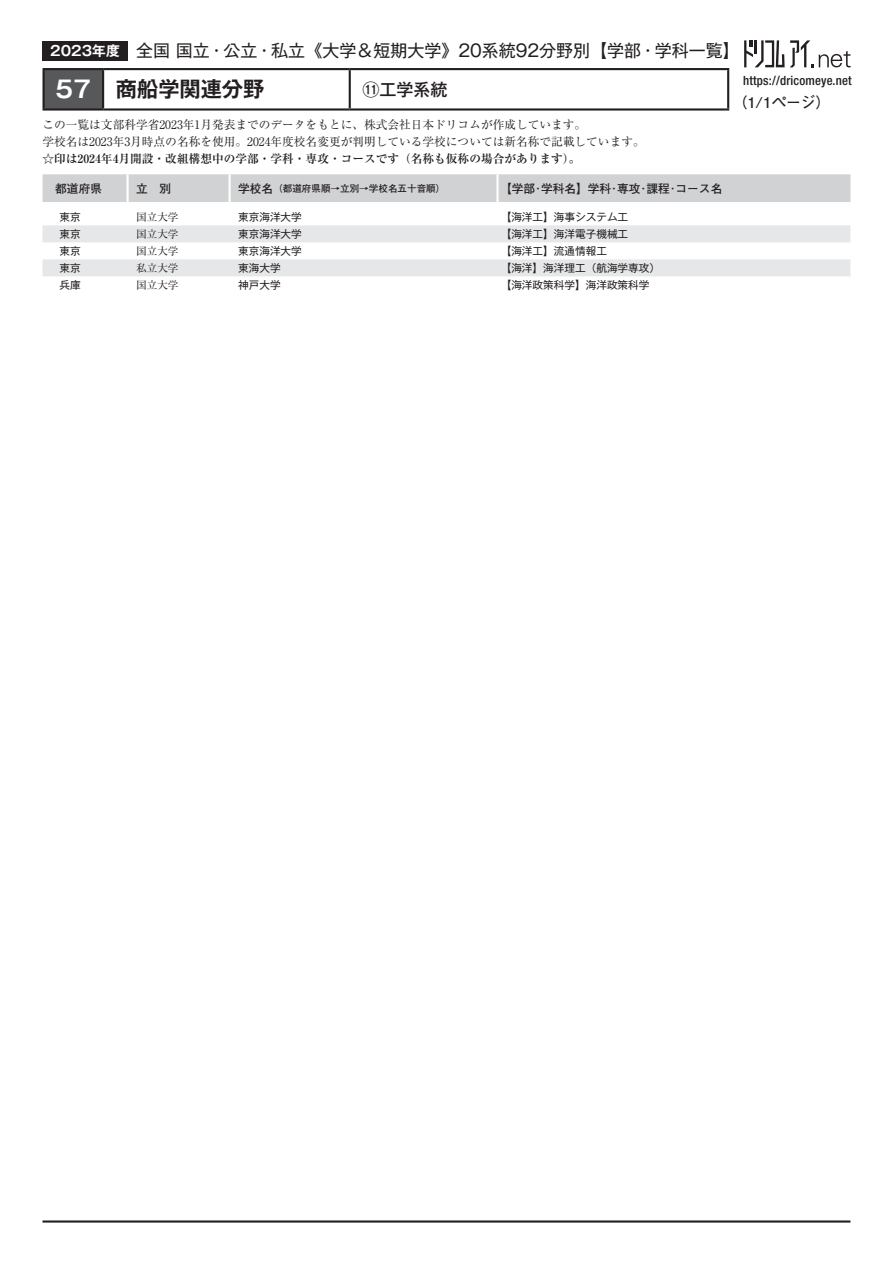
<style>
.page{position:relative;width:893px;height:1263px;background:#fff}
.page>*{position:absolute;margin:0;border:0;box-sizing:border-box;transform-origin:0 0}
.t1{font:700 21.3px "Gothic MB101 Pro De";color:#231f20}
.t2{font:16.95px "Gothic MB101 Pro";color:#231f20}
.t3{font:500 16.95px "Gothic MB101 Pro";color:#231f20}
.t4{font:700 14.85px "Futo Go B101 Pro";color:#231f20}
.t5{font:500 condensed 12.75px "Helvetica Neue LT Std";letter-spacing:.015em;color:#231f20}
.t6{font:11.7px/17px "Ryumin Pro";color:#231f20}
.t7{font:700 11.7px "Ryumin Pro";color:#231f20}
.t8{font:700 11.7px "Futo Go B101 Pro";color:#231f20}
.t9{font:10.65px "Gothic MB101 Pro";color:#231f20}
.t10{font:10.65px "Ryumin Pro";color:#231f20}
.t11{font:700 9.6px "Futo Go B101 Pro";color:#231f20}
.s1{font-family:"Gothic MB101 Pro De";font-weight:700;font-size:13.8px;color:#fff}
.s2{font-size:23.4px;color:#fff}
.s3{font-size:11.7px}
</style>
<div class="page">
<div style="left:43px;top:174px;width:807px;height:28px;background:#d1d2d4"></div>
<hr style="left:126px;top:174px;width:3px;height:28px;background:#fff">
<hr style="left:229px;top:174px;width:2px;height:28px;background:#fff">
<hr style="left:496px;top:174px;width:3px;height:28px;background:#fff">
<div style="left:43px;top:41px;width:85px;height:20px;background:#231f20"></div>
<svg style="left:744px;top:40px;width:107px;height:27px"></svg>
<hr style="left:43px;top:1220px;width:807px;height:2px;background:#231f20">
<div style="left:44px;top:69px;width:59px;height:40px;background:#57585a"></div>
<hr style="left:43px;top:68px;width:60px;height:2px;background:#231f20">
<hr style="left:43px;top:70px;width:2px;height:38px;background:#231f20">
<hr style="left:103px;top:68px;width:247px;height:2px;background:#231f20">
<hr style="left:102px;top:70px;width:2px;height:38px;background:#231f20">
<hr style="left:350px;top:68px;width:379px;height:2px;background:#231f20">
<hr style="left:349px;top:70px;width:2px;height:38px;background:#231f20">
<hr style="left:727px;top:70px;width:2px;height:38px;background:#231f20">
<hr style="left:43px;top:108px;width:60px;height:3px;background:#231f20">
<hr style="left:103px;top:108px;width:247px;height:3px;background:#231f20">
<hr style="left:350px;top:108px;width:379px;height:3px;background:#231f20">
<svg style="left:43px;top:225px;width:807px;height:51px"></svg>
<h2 class="t2" style="left:50px;top:37px;width:691px"><span class="s1">2023年度</span> 全国 国立・公立・私立《大学＆短期大学》20系統92分野別【学部・学科一覧】</h2>
<h1 class="t1" style="left:56px;top:72px;width:210px"><span class="s2">57</span> 商船学関連分野</h1>
<h2 class="t3" style="left:362px;top:75px;width:87px">⑪工学系統</h2>
<p class="t6" style="left:43px;top:116px;width:604px">この一覧は文部科学省2023年1月発表までのデータをもとに、株式会社日本ドリコムが作成しています。<br>学校名は2023年3月時点の名称を使用。2024年度校名変更が判明している学校については新名称で記載しています。</p>
<p class="t7" style="left:43px;top:150px;width:539px">☆印は2024年4月開設・改組構想中の学部・学科・専攻・コースです（名称も仮称の場合があります）。</p>
<p class="t8" style="left:55px;top:179px;width:48px">都道府県</p>
<p class="t8" style="left:136px;top:179px;width:37px">立　別</p>
<p class="t11" style="left:238px;top:180px;width:209px"><span class="s3">学校名</span>（都道府県順→立別→学校名五十音順）</p>
<p class="t8" style="left:500px;top:179px;width:224px">【学部･学科名】学科･専攻･課程･コース名</p>
<p class="t9" style="left:60px;top:208px;width:23px">東京</p>
<p class="t10" style="left:136px;top:209px;width:44px">国立大学</p>
<p class="t9" style="left:238px;top:208px;width:65px">東京海洋大学</p>
<p class="t9" style="left:501px;top:208px;width:129px">【海洋工】海事システム工</p>
<p class="t9" style="left:60px;top:225px;width:23px">東京</p>
<p class="t10" style="left:136px;top:226px;width:44px">国立大学</p>
<p class="t9" style="left:238px;top:225px;width:65px">東京海洋大学</p>
<p class="t9" style="left:501px;top:225px;width:129px">【海洋工】海洋電子機械工</p>
<p class="t9" style="left:60px;top:242px;width:23px">東京</p>
<p class="t10" style="left:136px;top:243px;width:44px">国立大学</p>
<p class="t9" style="left:238px;top:242px;width:65px">東京海洋大学</p>
<p class="t9" style="left:501px;top:242px;width:108px">【海洋工】流通情報工</p>
<p class="t9" style="left:60px;top:259px;width:23px">東京</p>
<p class="t10" style="left:136px;top:260px;width:44px">私立大学</p>
<p class="t9" style="left:238px;top:259px;width:44px">東海大学</p>
<p class="t9" style="left:501px;top:259px;width:161px">【海洋】海洋理工（航海学専攻）</p>
<p class="t9" style="left:60px;top:276px;width:23px">兵庫</p>
<p class="t10" style="left:136px;top:277px;width:44px">国立大学</p>
<p class="t9" style="left:238px;top:276px;width:44px">神戸大学</p>
<p class="t9" style="left:501px;top:276px;width:150px">【海洋政策科学】海洋政策科学</p>
<p class="t5" style="left:743px;top:73px;width:110px">https://dricomeye.net</p>
<p class="t4" style="left:732px;top:90px;width:100px">（1/1ページ）</p>
</div>
